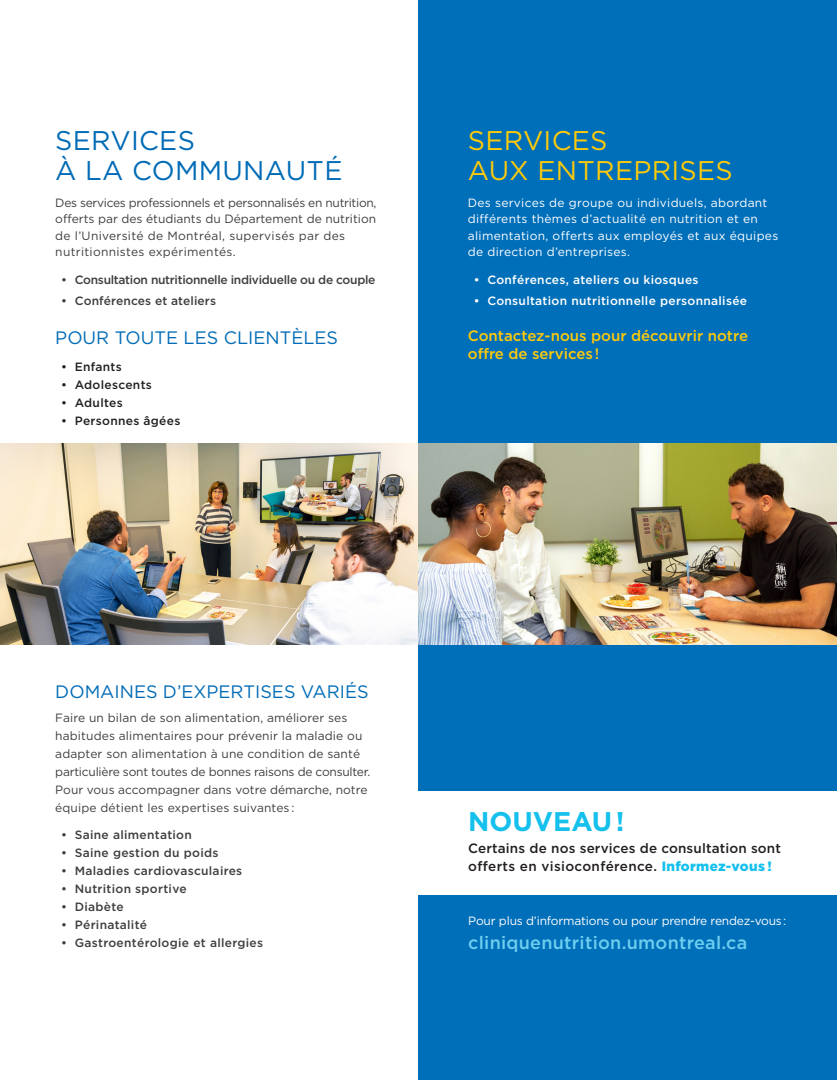
<style>
.page{position:relative;width:837px;height:1080px;background:#fff}
.page>*{position:absolute;margin:0;border:0;box-sizing:border-box;transform-origin:0 0}
.t1{font:27px/30px "Gotham HTF";letter-spacing:.01em;color:#feca0a}
.t2{font:27px/30px "Gotham HTF";letter-spacing:.01em;color:#006bb6}
.t3{font:700 27px "Gotham HTF";color:#15c0ed}
.t4{font:18px "Gotham HTF";color:#006bb6}
.t5{font:500 18px "Gotham HTF";letter-spacing:.015em;color:#6dceef}
.t6{font:500 15px/18px "Gotham HTF";color:#feca0a}
.t7{font:500 13.5px/18px "Gotham HTF";letter-spacing:.01em;color:#231f20}
.t8{font:12px/18px "Gotham HTF";letter-spacing:.01em;color:#3e3e3f}
.t9{font:500 12px "Gotham HTF";letter-spacing:.025em;color:#3e3e3f}
.t10{font:12px/16.5px "Gotham HTF";letter-spacing:.025em;color:#fff}
.t11{font:500 12px "Gotham HTF";letter-spacing:.025em;color:#fff}
.t12{font:500 12px "Gotham HTF";letter-spacing:-.025em;color:#3e3e3f}
.t13{font:12px "Gotham HTF";letter-spacing:-.015em;color:#fff}
.t14{font:500 12px "Gotham HTF";letter-spacing:.025em;color:#231f20}
.s1{font-weight:900;color:#15c0ed}
</style>
<div class="page">
<img style="left:0;top:443px;width:419px;height:202px">
<div style="left:419px;top:0;width:418px;height:1080px;background:#006fb9"></div>
<img style="left:419px;top:443px;width:418px;height:202px">
<div style="left:399px;top:791px;width:438px;height:103px;background:#fff"></div>
<h1 class="t2" style="left:55px;top:125px;width:289px">SERVICES<br>À LA COMMUNAUTÉ</h1>
<p class="t8" style="left:55px;top:194px;width:323px;line-height:16.5px">Des services professionnels et personnalisés en nutrition, offerts par des étudiants du Département de nutrition de l’Université de Montréal, supervisés par des nutritionnistes expérimentés.</p>
<p class="t12" style="left:61px;top:273px;width:316px">• Consultation nutritionnelle individuelle ou de couple</p>
<p class="t9" style="left:61px;top:294px;width:156px">• Conférences et ateliers</p>
<h2 class="t4" style="left:55px;top:328px;width:284px">POUR TOUTE LES CLIENTÈLES</h2>
<p class="t14" style="left:61px;top:360px;width:62px">• Enfants</p>
<p class="t14" style="left:61px;top:378px;width:92px">• Adolescents</p>
<p class="t14" style="left:61px;top:396px;width:63px">• Adultes</p>
<p class="t14" style="left:61px;top:414px;width:121px">• Personnes âgées</p>
<h1 class="t1" style="left:468px;top:125px;width:266px">SERVICES<br>AUX ENTREPRISES</h1>
<p class="t10" style="left:468px;top:194px;width:312px">Des services de groupe ou individuels, abordant différents thèmes d’actualité en nutrition et en alimentation, offerts aux employés et aux équipes de direction d’entreprises.</p>
<p class="t11" style="left:474px;top:273px;width:226px">• Conférences, ateliers ou kiosques</p>
<p class="t11" style="left:474px;top:294px;width:275px">• Consultation nutritionnelle personnalisée</p>
<p class="t6" style="left:468px;top:327px;width:282px">Contactez-nous pour découvrir notre offre de services !</p>
<h2 class="t4" style="left:55px;top:681px;width:315px">DOMAINES D’EXPERTISES VARIÉS</h2>
<p class="t8" style="left:55px;top:708px;width:316px">Faire un bilan de son alimentation, améliorer ses habitudes alimentaires pour prévenir la maladie ou adapter son alimentation à une condition de santé particulière sont toutes de bonnes raisons de consulter.<br>Pour vous accompagner dans votre démarche, notre équipe détient les expertises suivantes :</p>
<p class="t9" style="left:61px;top:828px;width:132px">• Saine alimentation</p>
<p class="t9" style="left:61px;top:846px;width:159px">• Saine gestion du poids</p>
<p class="t9" style="left:61px;top:864px;width:182px">• Maladies cardiovasculaires</p>
<p class="t9" style="left:61px;top:882px;width:127px">• Nutrition sportive</p>
<p class="t9" style="left:61px;top:900px;width:64px">• Diabète</p>
<p class="t9" style="left:61px;top:918px;width:87px">• Périnatalité</p>
<p class="t9" style="left:61px;top:936px;width:203px">• Gastroentérologie et allergies</p>
<h1 class="t3" style="left:468px;top:806px;width:158px">NOUVEAU!</h1>
<p class="t7" style="left:468px;top:839px;width:314px">Certains de nos services de consultation sont offerts en visioconférence. <span class="s1">Informez-vous !</span></p>
<p class="t13" style="left:468px;top:914px;width:319px">Pour plus d’informations ou pour prendre rendez-vous:</p>
<h2 class="t5" style="left:468px;top:932px;width:281px">cliniquenutrition.umontreal.ca</h2>
</div>
